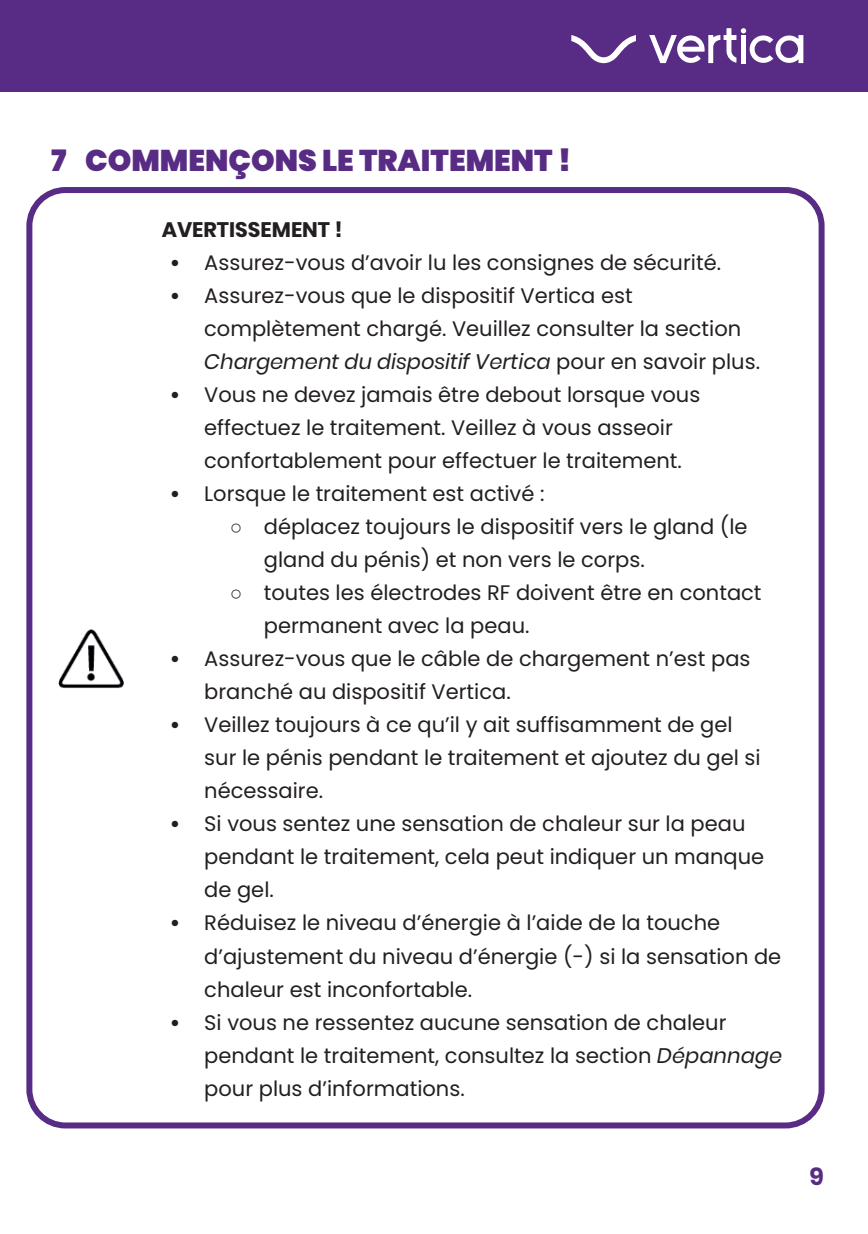
<style>
.page{position:relative;width:868px;height:1234px;background:#fff}
.page>*{position:absolute;margin:0;border:0;box-sizing:border-box;transform-origin:0 0}
.t1{font:900 30px "Poppins";color:#582c84}
.t2{font:700 24px "Poppins";color:#582c84}
.t3{font:21px/33px "Poppins";color:#231f20}
.t4{font:700 21px "Poppins";color:#231f20}
.s1{font-weight:700}
.s2{font-style:italic}
.s3{font-family:"Arial"}
</style>
<div class="page">
<div style="left:0;top:0;width:867px;height:91px;background:#582c84"></div>
<svg style="left:649px;top:28px;width:154px;height:36px"></svg>
<svg style="left:571px;top:35px;width:65px;height:28px"></svg>
<div style="left:26px;top:187px;width:798px;height:941px;border:6px solid #582c84;border-radius:36px"></div>
<img style="left:58px;top:629px;width:66px;height:60px">
<h1 class="t1" style="left:51px;top:143px;width:521px">7 COMMENÇONS LE TRAITEMENT !</h1>
<p class="t4" style="left:162px;top:217px;width:182px">AVERTISSEMENT !</p>
<p class="t3" style="left:170px;top:246px;width:552px"><span class="s1">•</span> Assurez-vous d’avoir lu les consignes de sécurité.</p>
<p class="t3" style="left:204px;top:279px;width:557px;text-indent:-34px"><span class="s1">•</span> Assurez-vous que le dispositif Vertica est complètement chargé. Veuillez consulter la section<br><span class="s2">Chargement du dispositif Vertica</span> pour en savoir plus.</p>
<p class="t3" style="left:204px;top:378px;width:497px;text-indent:-34px"><span class="s1">•</span> Vous ne devez jamais être debout lorsque vous effectuez le traitement. Veillez à vous asseoir confortablement pour effectuer le traitement.</p>
<p class="t3" style="left:170px;top:477px;width:376px"><span class="s1">•</span> Lorsque le traitement est activé :</p>
<p class="t3" style="left:264px;top:510px;width:485px;text-indent:-34px"><span class="s3">○</span> déplacez toujours le dispositif vers le gland (le gland du pénis) et non vers le corps.</p>
<p class="t3" style="left:264px;top:576px;width:499px;text-indent:-34px"><span class="s3">○</span> toutes les électrodes RF doivent être en contact permanent avec la peau.</p>
<p class="t3" style="left:204px;top:642px;width:547px;text-indent:-34px"><span class="s1">•</span> Assurez-vous que le câble de chargement n’est pas branché au dispositif Vertica.</p>
<p class="t3" style="left:204px;top:708px;width:558px;text-indent:-34px"><span class="s1">•</span> Veillez toujours à ce qu’il y ait suffisamment de gel sur le pénis pendant le traitement et ajoutez du gel si nécessaire.</p>
<p class="t3" style="left:204px;top:807px;width:561px;text-indent:-34px"><span class="s1">•</span> Si vous sentez une sensation de chaleur sur la peau pendant le traitement, cela peut indiquer un manque de gel.</p>
<p class="t3" style="left:204px;top:906px;width:578px;text-indent:-34px"><span class="s1">•</span> Réduisez le niveau d’énergie à l’aide de la touche d’ajustement du niveau d’énergie (-) si la sensation de chaleur est inconfortable.</p>
<p class="t3" style="left:204px;top:1005px;width:579px;text-indent:-34px"><span class="s1">•</span> Si vous ne ressentez aucune sensation de chaleur pendant le traitement, consultez la section <span class="s2">Dépannage </span>pour plus d’informations.</p>
<p class="t2" style="left:809px;top:1162px;width:16px">9</p>
</div>
